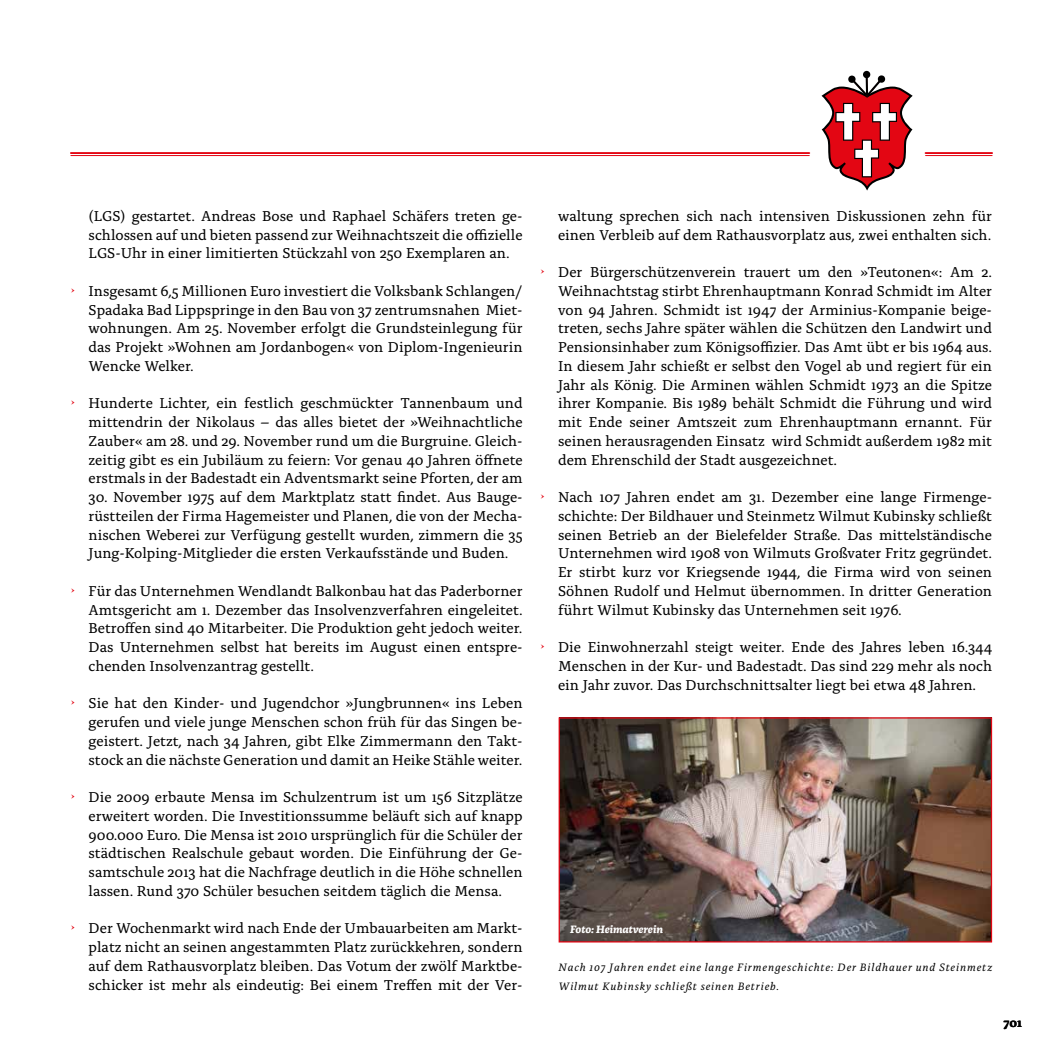
<style>
.page{position:relative;width:1063px;height:1063px;background:#fff}
.page>*{position:absolute;margin:0;border:0;box-sizing:border-box;transform-origin:0 0}
.t1{font:15px/18.8px "Alda OTCEV";color:#000;text-align:justify}
.t2{font:700 12.5px "Alda OTCEV";color:#000}
.t3{font:italic 11.25px/18.8px "Alda OTCEV";letter-spacing:.08em;color:#000}
.t4{font:italic 700 11.25px "Alda OTCEV";letter-spacing:-.005em;color:#fff}
.s1{font-family:"Eloquent JF Pro";font-size:14.38px;color:#e30613}
</style>
<div class="page">
<hr style="left:71px;top:152px;width:738px;height:2px;background:#e30613">
<hr style="left:71px;top:155px;width:738px;height:1px;background:#e30613">
<hr style="left:926px;top:152px;width:66px;height:2px;background:#e30613">
<hr style="left:926px;top:155px;width:66px;height:1px;background:#e30613">
<div style="left:863px;top:71px;width:7px;height:7px;background:#000;border-radius:50%"></div>
<svg style="left:822px;top:75px;width:91px;height:116px"></svg>
<img style="left:561px;top:719px;width:429px;height:222px">
<div style="left:559px;top:717px;width:433px;height:226px;border:1px solid #e30613"></div>
<p class="t1" style="left:89px;top:205px;width:436px">(LGS) gestartet. Andreas Bose und Raphael Schäfers treten ge&shy;schlossen auf und bieten passend zur Weihnachtszeit die offizielle LGS-Uhr in einer limitierten Stückzahl von 250 Exemplaren an.</p>
<p class="t1" style="left:89px;top:280px;width:436px;text-indent:-18px"><span class="s1">›</span> Insgesamt 6,5 Millionen Euro investiert die Volksbank Schlangen/ Spadaka Bad Lippspringe in den Bau von 37 zentrumsnahen Miet&shy;wohnungen. Am 25. November erfolgt die Grundsteinlegung für das Projekt »Wohnen am Jordanbogen« von Diplom-Ingenieurin Wencke Welker.</p>
<p class="t1" style="left:89px;top:393px;width:436px;text-indent:-18px"><span class="s1">›</span> Hunderte Lichter, ein festlich geschmückter Tannenbaum und mittendrin der Nikolaus – das alles bietet der »Weihnachtliche Zauber« am 28. und 29. November rund um die Burgruine. Gleich&shy;zeitig gibt es ein Jubiläum zu feiern: Vor genau 40 Jahren öffnete erstmals in der Badestadt ein Adventsmarkt seine Pforten, der am</p>
<p class="t1" style="left:89px;top:487px;width:436px">30. November 1975 auf dem Marktplatz statt findet. Aus Bauge&shy;rüstteilen der Firma Hagemeister und Planen, die von der Mecha&shy;nischen Weberei zur Verfügung gestellt wurden, zimmern die 35<br>Jung-Kolping-Mitglieder die ersten Verkaufsstände und Buden.</p>
<p class="t1" style="left:89px;top:580px;width:436px;text-indent:-18px"><span class="s1">›</span> Für das Unternehmen Wendlandt Balkonbau hat das Paderborner Amtsgericht am 1. Dezember das Insolvenzverfahren eingeleitet.<br>Betroffen sind 40 Mitarbeiter. Die Produktion geht jedoch weiter.<br>Das Unternehmen selbst hat bereits im August einen entspre&shy;chenden Insolvenzantrag gestellt.</p>
<p class="t1" style="left:89px;top:693px;width:436px;text-indent:-18px"><span class="s1">›</span> Sie hat den Kinder- und Jugendchor »Jungbrunnen« ins Leben gerufen und viele junge Menschen schon früh für das Singen be&shy;geistert. Jetzt, nach 34 Jahren, gibt Elke Zimmermann den Takt&shy;stock an die nächste Generation und damit an Heike Stähle weiter.</p>
<p class="t1" style="left:89px;top:787px;width:436px;text-indent:-18px"><span class="s1">›</span> Die 2009 erbaute Mensa im Schulzentrum ist um 156 Sitzplätze erweitert worden. Die Investitionssumme beläuft sich auf knapp 900.000 Euro. Die Mensa ist 2010 ursprünglich für die Schüler der städtischen Realschule gebaut worden. Die Einführung der Ge&shy;samtschule 2013 hat die Nachfrage deutlich in die Höhe schnellen lassen. Rund 370 Schüler besuchen seitdem täglich die Mensa.</p>
<p class="t1" style="left:89px;top:918px;width:436px;text-indent:-18px"><span class="s1">›</span> Der Wochenmarkt wird nach Ende der Umbauarbeiten am Markt&shy;platz nicht an seinen angestammten Platz zurückkehren, sondern auf dem Rathausvorplatz bleiben. Das Votum der zwölf Marktbe&shy;schicker ist mehr als eindeutig: Bei einem Treffen mit der Ver-</p>
<p class="t1" style="left:558px;top:205px;width:436px">waltung sprechen sich nach intensiven Diskussionen zehn für einen Verbleib auf dem Rathausvorplatz aus, zwei enthalten sich.</p>
<p class="t1" style="left:558px;top:262px;width:436px;text-indent:-18px"><span class="s1">›</span> Der Bürgerschützenverein trauert um den »Teutonen«: Am 2.<br>Weihnachtstag stirbt Ehrenhauptmann Konrad Schmidt im Alter von 94 Jahren. Schmidt ist 1947 der Arminius-Kompanie beige&shy;treten, sechs Jahre später wählen die Schützen den Landwirt und Pensionsinhaber zum Königsoffizier. Das Amt übt er bis 1964 aus.<br>In diesem Jahr schießt er selbst den Vogel ab und regiert für ein Jahr als König. Die Arminen wählen Schmidt 1973 an die Spitze ihrer Kompanie. Bis 1989 behält Schmidt die Führung und wird mit Ende seiner Amtszeit zum Ehrenhauptmann ernannt. Für seinen herausragenden Einsatz wird Schmidt außerdem 1982 mit dem Ehrenschild der Stadt ausgezeichnet.</p>
<p class="t1" style="left:558px;top:487px;width:436px;text-indent:-18px"><span class="s1">›</span> Nach 107 Jahren endet am 31. Dezember eine lange Firmenge&shy;schichte: Der Bildhauer und Steinmetz Wilmut Kubinsky schließt seinen Betrieb an der Bielefelder Straße. Das mittelständische Unternehmen wird 1908 von Wilmuts Großvater Fritz gegründet.<br>Er stirbt kurz vor Kriegsende 1944, die Firma wird von seinen Söhnen Rudolf und Helmut übernommen. In dritter Generation führt Wilmut Kubinsky das Unternehmen seit 1976.</p>
<p class="t1" style="left:558px;top:637px;width:436px;text-indent:-18px"><span class="s1">›</span> Die Einwohnerzahl steigt weiter. Ende des Jahres leben 16.344<br>Menschen in der Kur- und Badestadt. Das sind 229 mehr als noch ein Jahr zuvor. Das Durchschnittsalter liegt bei etwa 48 Jahren.</p>
<p class="t4" style="left:570px;top:921px;width:94px">Foto: Heimatverein</p>
<p class="t3" style="left:559px;top:957px;width:435px">Nach 107 Jahren endet eine lange Firmengeschichte: Der Bildhauer und Steinmetz<br>Wilmut Kubinsky schließt seinen Betrieb.</p>
<p class="t2" style="left:1004px;top:1013px;width:20px">701</p>
</div>
